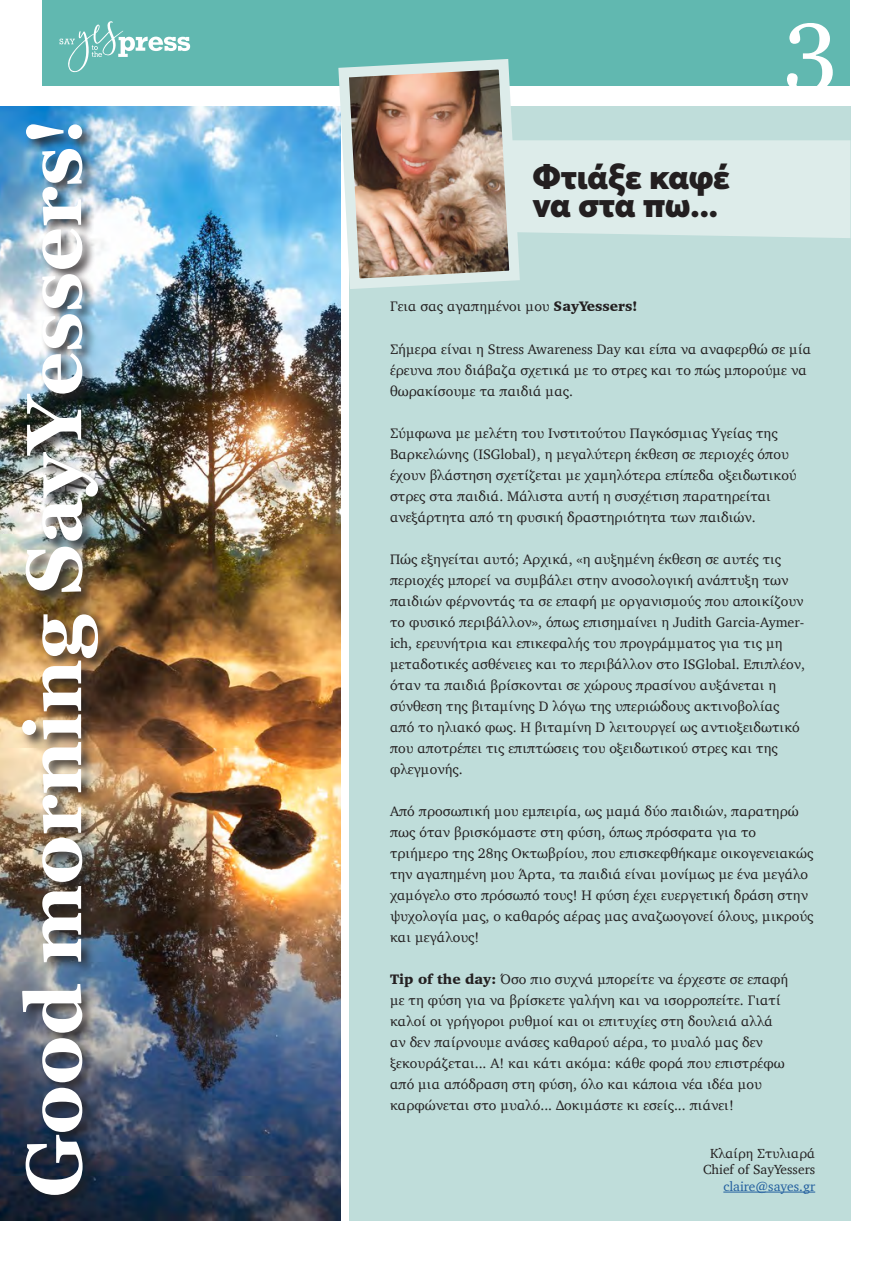
<style>
.page{position:relative;width:893px;height:1263px;background:#fff}
.page>*{position:absolute;margin:0;border:0;box-sizing:border-box;transform-origin:0 0}
.t1{font:97.5px "Georgia";color:#fff}
.t2{font:700 78px "Georgia";color:#fff}
.t3{font:900 34.5px/28.5px "Averta";letter-spacing:-.005em;color:#231f20}
.t4{font:14.1px/21px "Charter";color:#231f20}
.t5{font:13.5px/16.5px "Charter";color:#231f20;text-align:center}
.t6{font:13.5px "Charter";color:#215e9e}
.s1{font-weight:900}
</style>
<div class="page">
<div style="left:43px;top:0;width:807px;height:85px;background:#61b8b0"></div>
<svg style="left:60px;top:21px;width:130px;height:51px"></svg>
<img style="left:0;top:106px;width:340px;height:1114px">
<div style="left:349px;top:106px;width:501px;height:1114px;background:#bfddda"></div>
<div style="left:21px;top:123px;width:91px;height:1085px;background:#231f20;opacity:.75"></div>
<hr style="left:723px;top:1192px;width:92px;height:1px;background:#215e9e">
<svg style="left:525px;top:85px;width:325px;height:153px"></svg>
<img style="left:333px;top:59px;width:192px;height:235px">
<h2 class="t2" style="left:-5px;top:1197px;width:1082px;rotate:-90deg">Good morning SayYessers!</h2>
<h3 class="t3" style="left:532px;top:162px;width:199px">Φτιάξε καφέ να στα πω...</h3>
<h1 class="t1" style="left:784px;top:-29px;width:55px">3</h1>
<p class="t4" style="left:390px;top:296px;width:249px">Γεια σας αγαπημένοι μου <span class="s1">SayYessers!</span></p>
<p class="t4" style="left:390px;top:338px;width:423px">Σήμερα είναι η Stress Awareness Day και είπα να αναφερθώ σε μία έρευνα που διάβαζα σχετικά με το στρες και το πώς μπορούμε να θωρακίσουμε τα παιδιά μας.</p>
<p class="t4" style="left:390px;top:422px;width:408px">Σύμφωνα με μελέτη του Ινστιτούτου Παγκόσμιας Υγείας της Βαρκελώνης (ISGlobal), η μεγαλύτερη έκθεση σε περιοχές όπου έχουν βλάστηση σχετίζεται με χαμηλότερα επίπεδα οξειδωτικού στρες στα παιδιά. Μάλιστα αυτή η συσχέτιση παρατηρείται ανεξάρτητα από τη φυσική δραστηριότητα των παιδιών.</p>
<p class="t4" style="left:390px;top:548px;width:416px">Πώς εξηγείται αυτό; Αρχικά, «η αυξημένη έκθεση σε αυτές τις περιοχές μπορεί να συμβάλει στην ανοσολογική ανάπτυξη των παιδιών φέρνοντάς τα σε επαφή με οργανισμούς που αποικίζουν το φυσικό περιβάλλον», όπως επισημαίνει η Judith Garcia-Aymer&shy;ich, ερευνήτρια και επικεφαλής του προγράμματος για τις μη μεταδοτικές ασθένειες και το περιβάλλον στο ISGlobal. Επιπλέον, όταν τα παιδιά βρίσκονται σε χώρους πρασίνου αυξάνεται η σύνθεση της βιταμίνης D λόγω της υπεριώδους ακτινοβολίας από το ηλιακό φως. Η βιταμίνη D λειτουργεί ως αντιοξειδωτικό που αποτρέπει τις επιπτώσεις του οξειδωτικού στρες και της φλεγμονής.</p>
<p class="t4" style="left:390px;top:800px;width:425px">Από προσωπική μου εμπειρία, ως μαμά δύο παιδιών, παρατηρώ πως όταν βρισκόμαστε στη φύση, όπως πρόσφατα για το τριήμερο της 28ης Οκτωβρίου, που επισκεφθήκαμε οικογενειακώς την αγαπημένη μου Άρτα, τα παιδιά είναι μονίμως με ένα μεγάλο χαμόγελο στο πρόσωπό τους! Η φύση έχει ευεργετική δράση στην ψυχολογία μας, ο καθαρός αέρας μας αναζωογονεί όλους, μικρούς και μεγάλους!</p>
<p class="t4" style="left:390px;top:968px;width:400px"><span class="s1">Tip of the day:</span> Όσο πιο συχνά μπορείτε να έρχεστε σε επαφή με τη φύση για να βρίσκετε γαλήνη και να ισορροπείτε. Γιατί καλοί οι γρήγοροι ρυθμοί και οι επιτυχίες στη δουλειά αλλά αν δεν παίρνουμε ανάσες καθαρού αέρα, το μυαλό μας δεν ξεκουράζεται... Α! και κάτι ακόμα: κάθε φορά που επιστρέφω από μια απόδραση στη φύση, όλο και κάποια νέα ιδέα μου καρφώνεται στο μυαλό... Δοκιμάστε κι εσείς... πιάνει!</p>
<p class="t5" style="left:703px;top:1144px;width:114px">Κλαίρη Στυλιαρά<br>Chief of SayYessers</p>
<p class="t6" style="left:723px;top:1174px;width:93px">claire@sayes.gr</p>
</div>
